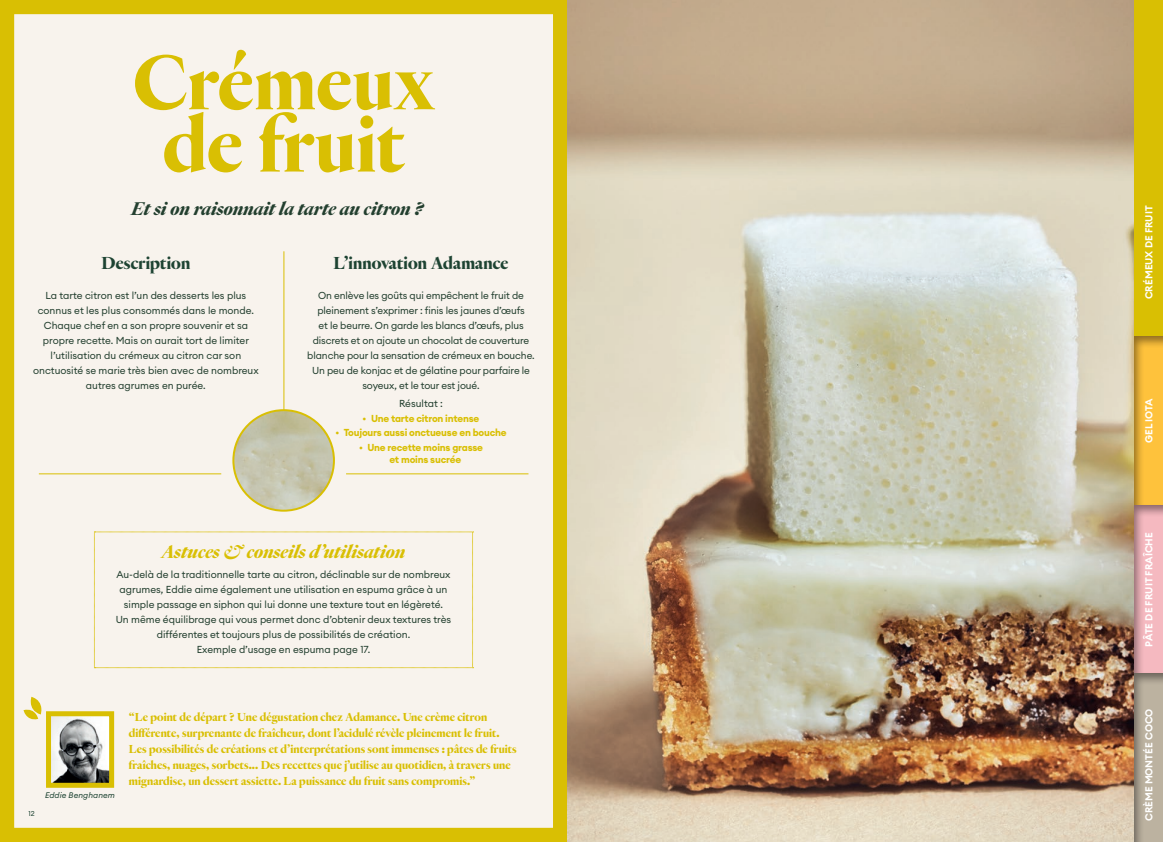
<style>
.page{position:relative;width:1163px;height:842px;background:#fff}
.page>*{position:absolute;margin:0;border:0;box-sizing:border-box;transform-origin:0 0}
.t1{font:700 80.5px/62.3px "Heldane Display";letter-spacing:.01em;color:#d9bf03;text-align:center}
.t2{font:italic 700 19px "Heldane Display";color:#233f2f}
.t3{font:italic 700 19px "Heldane Display";color:#d9bf03}
.t4{font:700 18px "Heldane Display";letter-spacing:.01em;color:#1d4332}
.t5{font:700 12px/16px "Heldane Display";letter-spacing:.01em;color:#d9bf03}
.t6{font:10px/15px "Euclid Circular A";color:#233f2f;text-align:center}
.t7{font:700 10px/12px "Euclid Circular A";letter-spacing:-.02em;color:#d9bf03}
.t8{font:600 10px "Euclid Circular A";color:#fff}
.t9{font:italic 8px "Euclid Circular A";letter-spacing:.01em;color:#1d4332}
.t10{font:7px "Euclid Circular A";color:#1d4332}
</style>
<div class="page">
<div style="left:15px;top:15px;width:537px;height:812px;background:#f8f3ed"></div>
<div style="left:0;top:0;width:567px;height:842px;border:14px solid #d9bf03"></div>
<img style="left:567px;top:0;width:567px;height:842px">
<hr style="left:39px;top:474px;width:182px;height:1px;background:#d9bf03">
<hr style="left:346px;top:474px;width:182px;height:1px;background:#d9bf03">
<hr style="left:283px;top:251px;width:1px;height:159px;background:#d9bf03">
<img style="left:52px;top:717px;width:56px;height:65px">
<div style="left:46px;top:711px;width:68px;height:77px;border:5px solid #d9bf03"></div>
<div style="left:94px;top:532px;width:379px;height:136px;background:#f8f3ed"></div>
<img style="left:233px;top:410px;width:101px;height:101px;border-radius:50px">
<div style="left:232px;top:409px;width:103px;height:103px;border:2px solid #d9bf03;border-radius:50%"></div>
<svg style="left:24px;top:697px;width:18px;height:23px"></svg>
<div style="left:1134px;top:0;width:28px;height:337px;background:#d9bf03"></div>
<div style="left:1132px;top:335px;width:30px;height:171px;background:#231f20;opacity:.5"></div>
<div style="left:1132px;top:503px;width:30px;height:171px;background:#231f20;opacity:.5"></div>
<div style="left:1132px;top:672px;width:30px;height:170px;background:#231f20;opacity:.5"></div>
<h1 class="t1" style="left:133px;top:52px;width:302px">Crémeux de fruit</h1>
<h2 class="t2" style="left:131px;top:197px;width:293px">Et si on raisonnait la tarte au citron ?</h2>
<h3 class="t4" style="left:101px;top:252px;width:90px">Description</h3>
<p class="t6" style="left:33px;top:288px;width:227px">La tarte citron est l’un des desserts les plus connus et les plus consommés dans le monde.<br>Chaque chef en a son propre souvenir et sa propre recette. Mais on aurait tort de limiter l’utilisation du crémeux au citron car son onctuosité se marie très bien avec de nombreux autres agrumes en purée.</p>
<h3 class="t4" style="left:333px;top:252px;width:176px">L’innovation Adamance</h3>
<p class="t6" style="left:307px;top:288px;width:229px">On enlève les goûts qui empêchent le fruit de pleinement s’exprimer : finis les jaunes d’œufs<br>et le beurre. On garde les blancs d’œufs, plus discrets et on ajoute un chocolat de couverture blanche pour la sensation de crémeux en bouche.<br>Un peu de konjac et de gélatine pour parfaire le soyeux, et le tour est joué.</p>
<p class="t6" style="left:399px;top:396px;width:45px">Résultat :</p>
<p class="t7" style="left:362px;top:412px;width:118px">• Une tarte citron intense</p>
<p class="t7" style="left:335px;top:427px;width:173px">• Toujours aussi onctueuse en bouche</p>
<p class="t7" style="left:389px;top:442px;width:95px;text-indent:-30px">• Une recette moins grasse et moins sucrée</p>
<h2 class="t3" style="left:162px;top:540px;width:245px">Astuces &amp; conseils d’utilisation</h2>
<p class="t6" style="left:116px;top:567px;width:337px">Au-delà de la traditionnelle tarte au citron, déclinable sur de nombreux agrumes, Eddie aime également une utilisation en espuma grâce à un simple passage en siphon qui lui donne une texture tout en légèreté.<br>Un même équilibrage qui vous permet donc d’obtenir deux textures très différentes et toujours plus de possibilités de création.<br>Exemple d’usage en espuma page 17.</p>
<p class="t10" style="left:29px;top:809px;width:8px">12</p>
<p class="t9" style="left:45px;top:790px;width:71px">Eddie Benghanem</p>
<p class="t5" style="left:129px;top:709px;width:389px">“Le point de départ ? Une dégustation chez Adamance. Une crème citron différente, surprenante de fraîcheur, dont l’acidulé révèle pleinement le fruit.<br>Les possibilités de créations et d’interprétations sont immenses : pâtes de fruits fraîches, nuages, sorbets... Des recettes que j’utilise au quotidien, à travers une mignardise, un dessert assiette. La puissance du fruit sans compromis.”</p>
<p class="t8" style="left:1142px;top:299px;width:95px;rotate:-90deg">CRÉMEUX DE FRUIT</p>
<p class="t8" style="left:1142px;top:443px;width:46px;rotate:-90deg">GEL IOTA</p>
<p class="t8" style="left:1142px;top:646px;width:116px;rotate:-90deg">PÂTE DE FRUIT FRAÎCHE</p>
<p class="t8" style="left:1142px;top:821px;width:114px;rotate:-90deg">CRÈME MONTÉE COCO</p>
</div>
